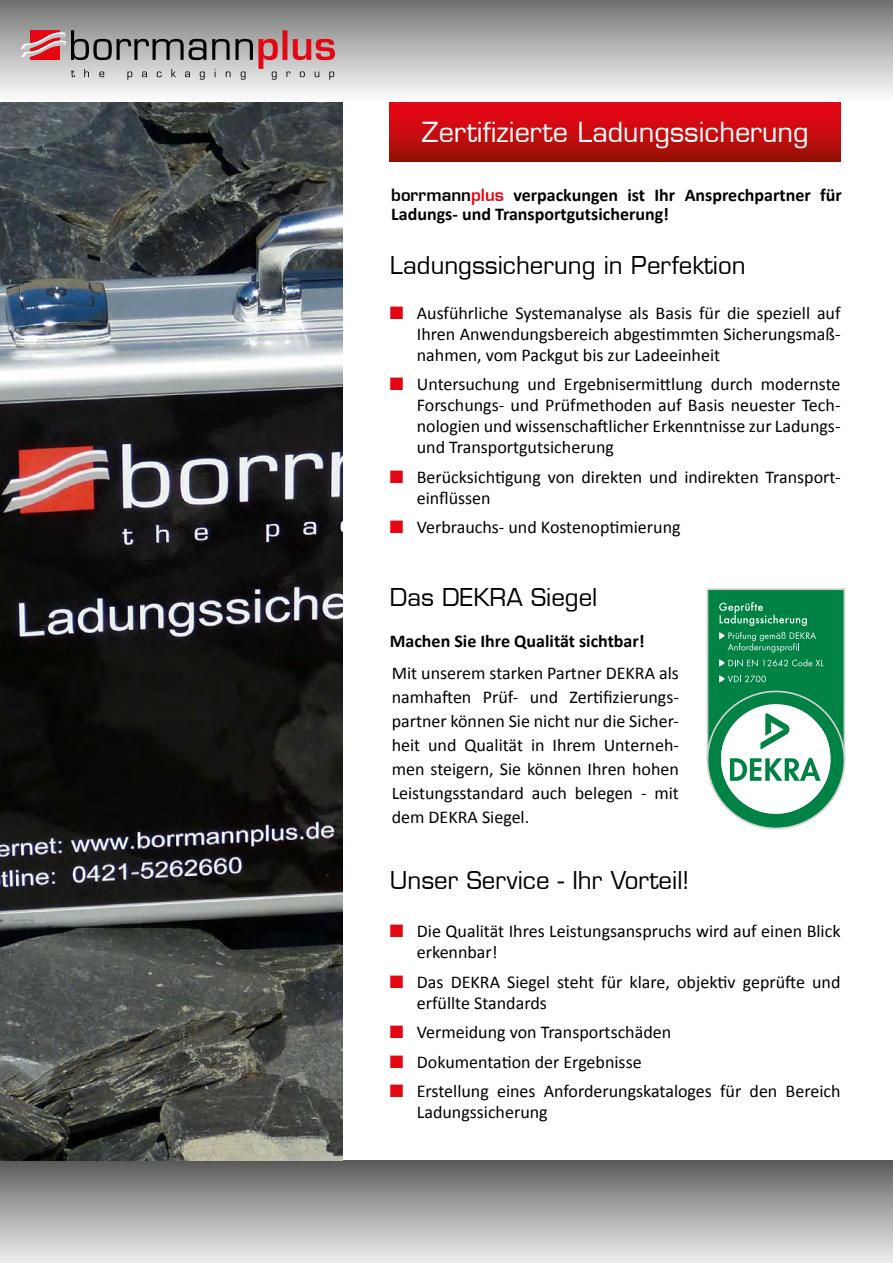
<style>
.page{position:relative;width:893px;height:1263px;background:#fff}
.page>*{position:absolute;margin:0;border:0;box-sizing:border-box;transform-origin:0 0}
.t1{font:500 27px "Eurostile";color:#fff}
.t2{font:500 24px "Eurostile";color:#000}
.t3{font:18px/21px "Calibri";color:#000}
.t4{font:700 18px/19.5px "Calibri";color:#000}
.s1{font-family:"Eurostile";font-weight:600;font-size:16.5px}
.s2{font-family:"Eurostile";font-weight:600;font-size:16.5px;color:#e30613}
.s3{color:#e30613}
</style>
<div class="page">
<div style="left:0;top:0;width:893px;height:102px;background:linear-gradient(to bottom,#737372,#fefefe)"></div>
<svg style="left:880px;top:0;width:13px;height:102px"></svg>
<div style="left:0;top:1161px;width:893px;height:102px;background:linear-gradient(to bottom,#5e5e5d,#efefef)"></div>
<svg style="left:880px;top:1161px;width:13px;height:102px"></svg>
<img style="left:0;top:102px;width:342px;height:1059px">
<div style="left:390px;top:102px;width:450px;height:60px;background:linear-gradient(to bottom,#f20516,#981105)"></div>
<svg style="left:20px;top:30px;width:315px;height:50px;background:#b29d9e"></svg>
<div style="left:707px;top:589px;width:137px;height:170px;background:#008244"></div>
<div style="left:707px;top:588px;width:138px;height:172px;border:2px solid #ced0d3"></div>
<svg style="left:719px;top:602px;width:88px;height:24px"></svg>
<svg style="left:719px;top:632px;width:97px;height:20px"></svg>
<svg style="left:719px;top:659px;width:105px;height:7px"></svg>
<svg style="left:707px;top:675px;width:138px;height:154px"></svg>
<h1 class="t1" style="left:422px;top:116px;width:389px">Zertifizierte Ladungssicherung</h1>
<p class="t4" style="left:391px;top:184px;width:452px"><span class="s1">borrmann</span><span class="s2">plus</span> verpackungen ist Ihr Ansprechpartner für<br>Ladungs- und Transportgutsicherung!</p>
<h2 class="t2" style="left:390px;top:251px;width:357px">Ladungssicherung in Perfektion</h2>
<p class="t3" style="left:417px;top:301px;width:425px;text-align:justify;text-indent:-27px"><span class="s3">■</span> Ausführliche Systemanalyse als Basis für die speziell auf Ihren Anwendungsbereich abgestimmten Sicherungsmaß&shy;nahmen, vom Packgut bis zur Ladeeinheit</p>
<p class="t3" style="left:417px;top:373px;width:425px;text-align:justify;text-indent:-27px"><span class="s3">■</span> Untersuchung und Ergebnisermittlung durch modernste Forschungs- und Prüfmethoden auf Basis neuester Tech&shy;nologien und wissenschaftlicher Erkenntnisse zur Ladungs&shy;und Transportgutsicherung</p>
<p class="t3" style="left:417px;top:465px;width:425px;text-indent:-27px"><span class="s3">■</span> Berücksichtigung von direkten und indirekten Transport&shy;einflüssen</p>
<p class="t3" style="left:390px;top:516px;width:292px"><span class="s3">■</span> Verbrauchs- und Kostenoptimierung</p>
<h2 class="t2" style="left:390px;top:583px;width:209px">Das DEKRA Siegel</h2>
<p class="t4" style="left:390px;top:631px;width:256px">Machen Sie Ihre Qualität sichtbar!</p>
<p class="t3" style="left:392px;top:660px;width:289px;line-height:24px;text-align:justify">Mit unserem starken Partner DEKRA als namhaften Prüf- und Zertifizierungs&shy;partner können Sie nicht nur die Sicher&shy;heit und Qualität in Ihrem Unterneh&shy;men steigern, Sie können Ihren hohen Leistungsstandard auch belegen - mit dem DEKRA Siegel.</p>
<h2 class="t2" style="left:390px;top:865px;width:301px">Unser Service - Ihr Vorteil!</h2>
<p class="t3" style="left:417px;top:920px;width:425px;text-indent:-27px"><span class="s3">■</span> Die Qualität Ihres Leistungsanspruchs wird auf einen Blick erkennbar!</p>
<p class="t3" style="left:417px;top:970px;width:425px;text-indent:-27px"><span class="s3">■</span> Das DEKRA Siegel steht für klare, objektiv geprüfte und erfüllte Standards</p>
<p class="t3" style="left:390px;top:1021px;width:283px"><span class="s3">■</span> Vermeidung von Transportschäden</p>
<p class="t3" style="left:390px;top:1050px;width:253px"><span class="s3">■</span> Dokumentation der Ergebnisse</p>
<p class="t3" style="left:417px;top:1080px;width:425px;text-indent:-27px"><span class="s3">■</span> Erstellung eines Anforderungskataloges für den Bereich<br>Ladungssicherung</p>
</div>
